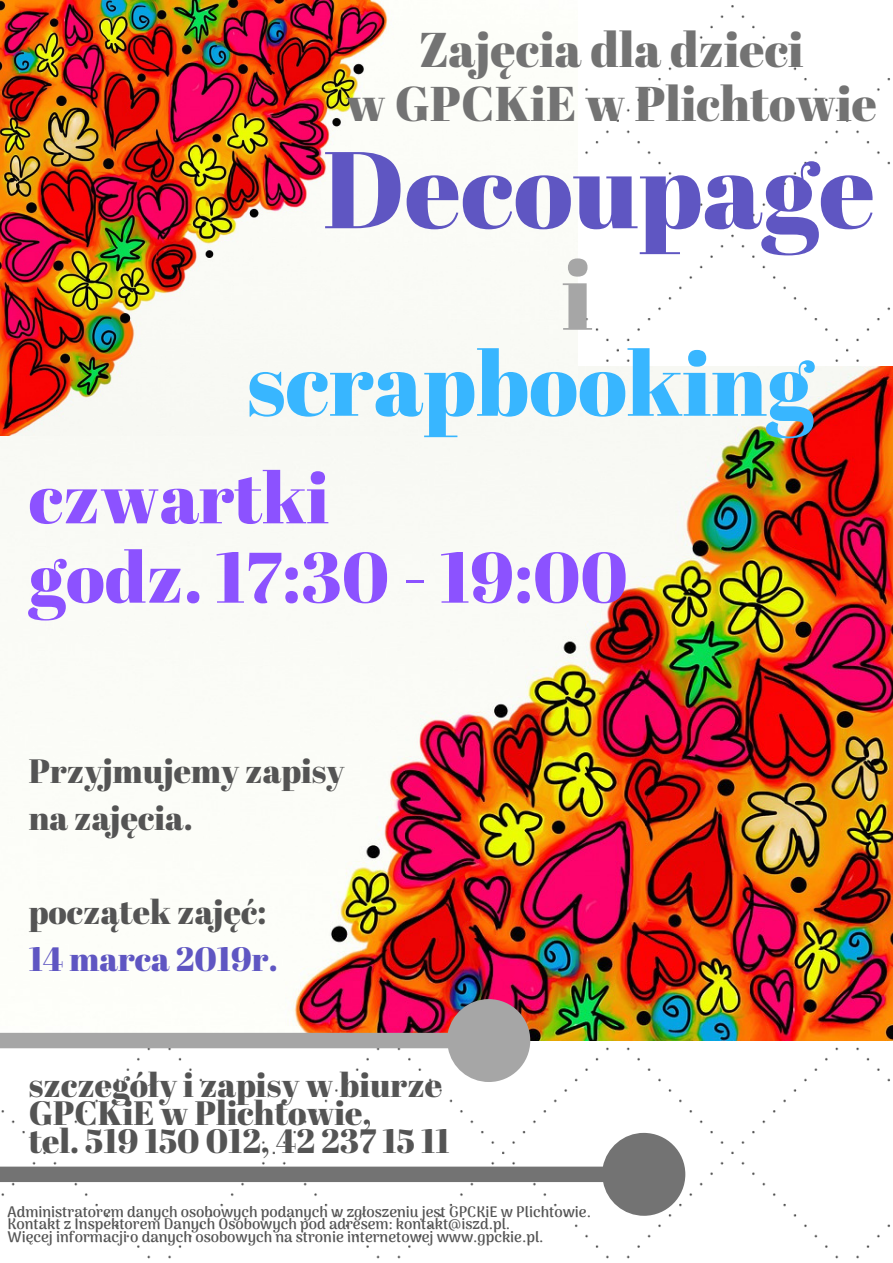
<style>
.page{position:relative;width:893px;height:1263px;background:#fff}
.page>*{position:absolute;margin:0;border:0;box-sizing:border-box;transform-origin:0 0}
.t1{font:108.82px "Abril Fatface";color:#5f56c2}
.t2{font:97.57px "Abril Fatface";color:#a6a6a6}
.t3{font:90.07px "Abril Fatface";color:#38b6ff}
.t4{font:71.25px/79.3px "Abril Fatface";color:#8c52ff}
.t5{font:48.75px/54px "Abril Fatface";color:#737373;text-align:center}
.t6{font:33.75px/28.1px "Abril Fatface";color:#545454}
.t7{font:33.75px "Abril Fatface";color:#5f56c2}
.t8{font:700 15px/12.4px "Arima Madurai";color:#545454}
</style>
<div class="page">
<img style="left:0;top:366px;width:893px;height:674px">
<img style="left:0;top:0;width:578px;height:436px">
<svg style="left:0;top:1133px;width:685px;height:83px"></svg>
<svg style="left:0;top:999px;width:530px;height:83px"></svg>
<h3 class="t5" style="left:345px;top:21px;width:533px">Zajęcia dla dzieci<br>w GPCKiE w Plichtowie</h3>
<h1 class="t1" style="left:323px;top:113px;width:554px">Decoupage</h1>
<h2 class="t2" style="left:562px;top:226px;width:32px">i</h2>
<h3 class="t3" style="left:247px;top:320px;width:569px">scrapbooking</h3>
<h3 class="t4" style="left:29px;top:456px;width:600px">czwartki<br>godz. 17:30 - 19:00</h3>
<h3 class="t6" style="left:29px;top:746px;width:317px;line-height:47px">Przyjmujemy zapisy na zajęcia.</h3>
<h3 class="t6" style="left:29px;top:897px;width:239px">początek zajęć:</h3>
<h3 class="t7" style="left:29px;top:935px;width:250px">14 marca 2019r.</h3>
<h3 class="t6" style="left:29px;top:1070px;width:423px">szczegóły i zapisy w biurze<br>GPCKiE w Plichtowie,<br>tel. 519 150 012, 42 237 15 11</h3>
<p class="t8" style="left:8px;top:1205px;width:585px">Administratorem danych osobowych podanych w zgłoszeniu jest GPCKiE w Plichtowie.<br>Kontakt z Inspektorem Danych Osobowych pod adresem: kontakt@iszd.pl.<br>Więcej informacji o danych osobowych na stronie internetowej www.gpckie.pl.</p>
</div>
